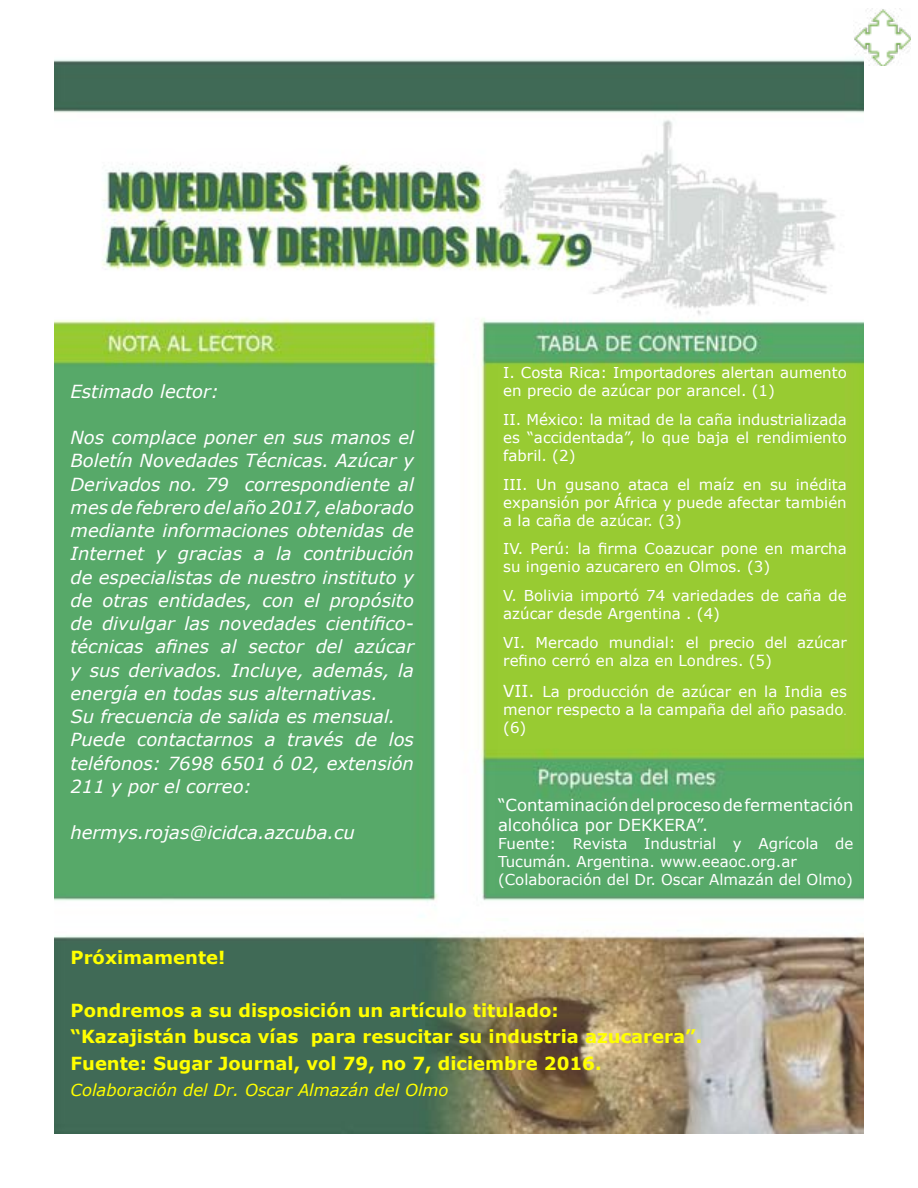
<style>
.page{position:relative;width:918px;height:1188px;background:#fff}
.page>*{position:absolute;margin:0;border:0;box-sizing:border-box;transform-origin:0 0}
.t1{font:italic 18px/23.2px "Verdana";color:#fff}
.t2{font:700 18px/26.4px "Verdana";color:#ff0}
.t3{font:16.5px/19.8px "Verdana";color:#fff}
.t4{font:italic 16.5px "Verdana";color:#ff0}
.t5{font:15px/18px "Verdana";color:#fff}
.s1{font-size:16.5px}
.s2{font-size:9px}
</style>
<div class="page">
<img style="left:54px;top:59px;width:810px;height:1075px">
<img style="left:854px;top:8px;width:57px;height:57px">
<p class="t1" style="left:70px;top:379px;width:150px">Estimado lector:</p>
<p class="t1" style="left:70px;top:426px;width:345px">Nos complace poner en sus manos el Boletín Novedades Técnicas. Azúcar y Derivados no. 79 correspondiente al mes de febrero del año 2017, elaborado mediante informaciones obtenidas de Internet y gracias a la contribución de especialistas de nuestro instituto y de otras entidades, con el propósito de divulgar las novedades científico&shy;técnicas afines al sector del azúcar y sus derivados. Incluye, además, la energía en todas sus alternativas.<br>Su frecuencia de salida es mensual.<br>Puede contactarnos a través de los teléfonos: 7698 6501 ó 02, extensión 211 y por el correo:</p>
<p class="t1" style="left:70px;top:821px;width:286px">hermys.rojas@icidca.azcuba.cu</p>
<p class="t5" style="left:503px;top:363px;width:345px">I. Costa Rica: Importadores alertan aumento en precio de azúcar por arancel. (1)</p>
<p class="t5" style="left:503px;top:410px;width:345px;text-align:justify">II. México: la mitad de la caña industrializada es “accidentada”, lo que baja el rendimiento fabril. (2)</p>
<p class="t5" style="left:503px;top:475px;width:345px;text-align:justify">III. Un gusano ataca el maíz en su inédita expansión por África y puede afectar también a la caña de azúcar. (3)</p>
<p class="t5" style="left:503px;top:540px;width:345px">IV. Perú: la firma Coazucar pone en marcha su ingenio azucarero en Olmos. (3)</p>
<p class="t5" style="left:503px;top:587px;width:345px">V. Bolivia importó 74 variedades de caña de azúcar desde Argentina . (4)</p>
<p class="t5" style="left:503px;top:633px;width:345px">VI. Mercado mundial: el precio del azúcar refino cerró en alza en Londres. (5)</p>
<p class="t5" style="left:503px;top:682px;width:345px;text-align:justify"><span class="s1">VII.</span> La producción de azúcar en la India es menor respecto a la campaña del año pasado<span class="s2">. </span>(6)</p>
<p class="t3" style="left:498px;top:795px;width:357px">“Contaminación del proceso de fermentación alcohólica por DEKKERA”.</p>
<p class="t5" style="left:498px;top:834px;width:357px">Fuente: Revista Industrial y Agrícola de<br>Tucumán. Argentina. www.eeaoc.org.ar (Colaboración del Dr. Oscar Almazán del Olmo)</p>
<p class="t2" style="left:70px;top:944px;width:156px">Próximamente!</p>
<p class="t2" style="left:70px;top:997px;width:633px">Pondremos a su disposición un artículo titulado:<br>“Kazajistán busca vías para resucitar su industria azucarera”.<br>Fuente: Sugar Journal, vol 79, no 7, diciembre 2016.</p>
<p class="t4" style="left:70px;top:1079px;width:380px">Colaboración del Dr. Oscar Almazán del Olmo</p>
</div>
